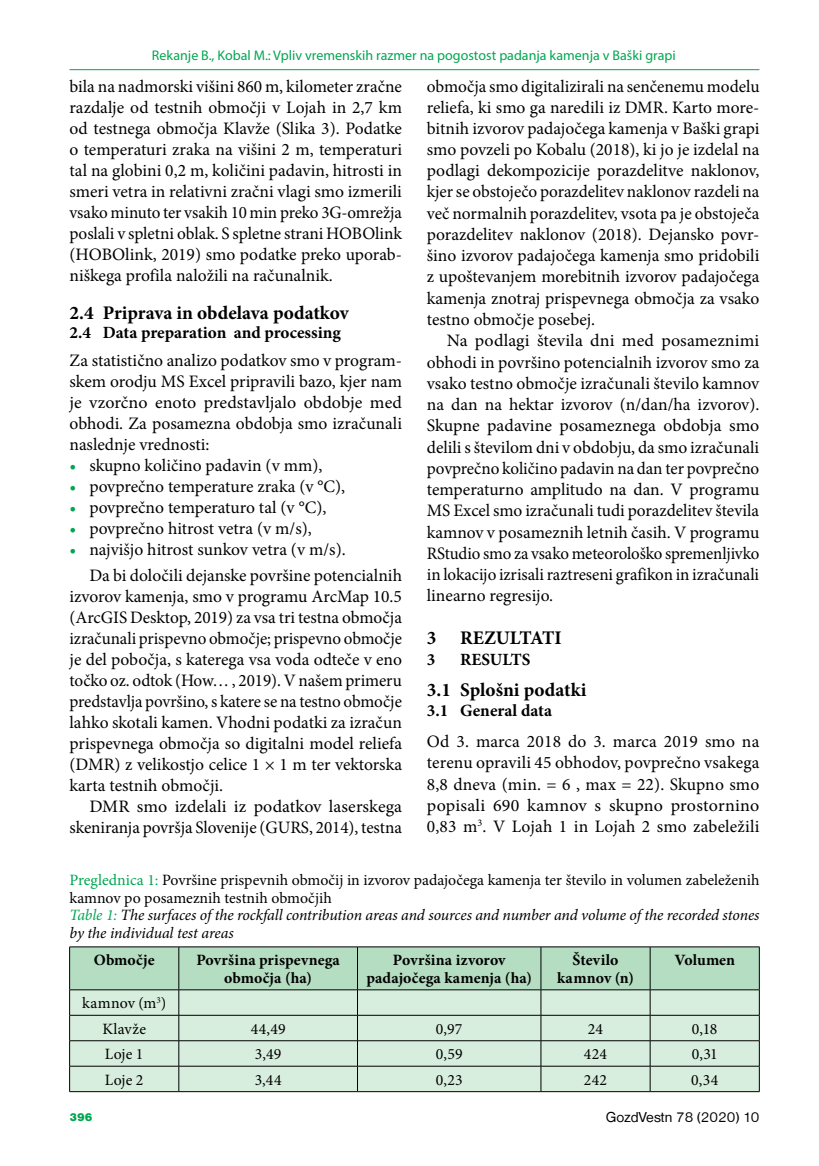
<style>
.page{position:relative;width:819px;height:1166px;background:#fff}
.page>*{position:absolute;margin:0;border:0;box-sizing:border-box;transform-origin:0 0}
.t1{font:700 19.25px "Minion Pro";color:#000}
.t2{font:17.5px/21px "Minion Pro";color:#000;text-align:justify}
.t3{font:700 17.15px "Minion Pro";color:#000}
.t4{font:15.75px/17.5px "Minion Pro";color:#000}
.t5{font:700 15.75px/17.5px "Minion Pro";letter-spacing:.005em;color:#000;text-align:center}
.t6{font:15.75px/25.4px "Minion Pro";letter-spacing:.025em;color:#000;text-align:center}
.t7{font:14.88px "Nimbus San DEE";color:#000}
.t8{font:14px "Myriad Pro";color:#00a651}
.t9{font:11.38px "Nimbus San DEE Blac";color:#00a651}
.s1{color:#00a651}
.s2{font-style:italic;color:#00a651}
.s3{font-style:italic}
</style>
<div class="page">
<hr style="left:69px;top:69px;width:690px;height:1px;background:#00a651">
<hr style="left:69px;top:946px;width:110px;height:1px;background:#000">
<hr style="left:179px;top:946px;width:178px;height:1px;background:#000">
<hr style="left:357px;top:946px;width:184px;height:1px;background:#000">
<hr style="left:541px;top:946px;width:109px;height:1px;background:#000">
<hr style="left:650px;top:946px;width:109px;height:1px;background:#000">
<svg style="left:69px;top:947px;width:691px;height:144px;background:#c4dfcc"></svg>
<hr style="left:69px;top:1091px;width:110px;height:1px;background:#000">
<hr style="left:179px;top:1091px;width:178px;height:1px;background:#000">
<hr style="left:357px;top:1091px;width:184px;height:1px;background:#000">
<hr style="left:541px;top:1091px;width:109px;height:1px;background:#000">
<hr style="left:650px;top:1091px;width:109px;height:1px;background:#000">
<p class="t8" style="left:152px;top:47px;width:525px">Rekanje B., Kobal M.: Vpliv vremenskih razmer na pogostost padanja kamenja v Baški grapi</p>
<p class="t2" style="left:69px;top:76px;width:334px">bila na nadmorski višini 860 m, kilometer zračne razdalje od testnih območji v Lojah in 2,7 km od testnega območja Klavže (Slika 3). Podatke o temperaturi zraka na višini 2 m, temperaturi tal na globini 0,2 m, količini padavin, hitrosti in smeri vetra in relativni zračni vlagi smo izmerili vsako minuto ter vsakih 10 min preko 3G-omrežja poslali v spletni oblak. S spletne strani HOBOlink (HOBOlink, 2019) smo podatke preko uporab&shy;niškega profila naložili na računalnik.</p>
<p class="t1" style="left:69px;top:299px;width:281px">2.4 Priprava in obdelava podatkov</p>
<p class="t3" style="left:69px;top:321px;width:273px">2.4 Data preparation and processing</p>
<p class="t2" style="left:69px;top:350px;width:334px">Za statistično analizo podatkov smo v program&shy;skem orodju MS Excel pripravili bazo, kjer nam je vzorčno enoto predstavljalo obdobje med obhodi. Za posamezna obdobja smo izračunali naslednje vrednosti:</p>
<p class="t2" style="left:69px;top:455px;width:254px"><span class="s1">•</span> skupno količino padavin (v mm),</p>
<p class="t2" style="left:69px;top:476px;width:277px"><span class="s1">•</span> povprečno temperature zraka (v °C),</p>
<p class="t2" style="left:69px;top:497px;width:258px"><span class="s1">•</span> povprečno temperaturo tal (v °C),</p>
<p class="t2" style="left:69px;top:518px;width:244px"><span class="s1">•</span> povprečno hitrost vetra (v m/s),</p>
<p class="t2" style="left:89px;top:536px;width:314px;line-height:25.9px;text-indent:-20px"><span class="s1">•</span> najvišjo hitrost sunkov vetra (v m/s).<br>Da bi določili dejanske površine potencialnih</p>
<p class="t2" style="left:69px;top:586px;width:334px">izvorov kamenja, smo v programu ArcMap 10.5 (ArcGIS Desktop, 2019) za vsa tri testna območja izračunali prispevno območje; prispevno območje je del pobočja, s katerega vsa voda odteče v eno točko oz. odtok (How… , 2019). V našem primeru predstavlja površino, s katere se na testno območje lahko skotali kamen. Vhodni podatki za izračun prispevnega območja so digitalni model reliefa (DMR) z velikostjo celice 1 × 1 m ter vektorska karta testnih območji.</p>
<p class="t2" style="left:69px;top:796px;width:334px;text-align:right">DMR smo izdelali iz podatkov laserskega skeniranja površja Slovenije (GURS, 2014), testna</p>
<p class="t2" style="left:427px;top:76px;width:334px">območja smo digitalizirali na senčenemu modelu reliefa, ki smo ga naredili iz DMR. Karto more&shy;bitnih izvorov padajočega kamenja v Baški grapi smo povzeli po Kobalu (2018), ki jo je izdelal na podlagi dekompozicije porazdelitve naklonov, kjer se obstoječo porazdelitev naklonov razdeli na več normalnih porazdelitev, vsota pa je obstoječa porazdelitev naklonov (2018). Dejansko povr&shy;šino izvorov padajočega kamenja smo pridobili z upoštevanjem morebitnih izvorov padajočega kamenja znotraj prispevnega območja za vsako testno območje posebej.</p>
<p class="t2" style="left:427px;top:330px;width:334px;text-indent:20px">Na podlagi števila dni med posameznimi obhodi in površino potencialnih izvorov smo za vsako testno območje izračunali število kamnov na dan na hektar izvorov (n/dan/ha izvorov).<br>Skupne padavine posameznega obdobja smo delili s številom dni v obdobju, da smo izračunali povprečno količino padavin na dan ter povprečno temperaturno amplitudo na dan. V programu MS Excel smo izračunali tudi porazdelitev števila kamnov v posameznih letnih časih. V programu RStudio smo za vsako meteorološko spremenljivko in lokacijo izrisali raztreseni grafikon in izračunali linearno regresijo.</p>
<p class="t1" style="left:427px;top:624px;width:136px">3 REZULTATI</p>
<p class="t3" style="left:427px;top:647px;width:10px">3</p>
<p class="t3" style="left:460px;top:647px;width:72px">RESULTS</p>
<p class="t1" style="left:427px;top:676px;width:161px">3.1 Splošni podatki</p>
<p class="t3" style="left:427px;top:698px;width:127px">3.1 General data</p>
<p class="t2" style="left:427px;top:731px;width:334px">Od 3. marca 2018 do 3. marca 2019 smo na terenu opravili 45 obhodov, povprečno vsakega 8,8 dneva (min. = 6 , max = 22). Skupno smo popisali 690 kamnov s skupno prostornino 0,83 m<sup>3</sup>. V Lojah 1 in Lojah 2 smo zabeležili</p>
<p class="t4" style="left:70px;top:871px;width:691px"><span class="s1">Preglednica 1:</span> Površine prispevnih območij in izvorov padajočega kamenja ter število in volumen zabeleženih kamnov po posameznih testnih območjih<br><span class="s2">Table 1:</span> <span class="s3">The surfaces of the rockfall contribution areas and sources and number and volume of the recorded stones by the individual test areas</span></p>
<p class="t5" style="left:94px;top:951px;width:62px">Območje</p>
<p class="t5" style="left:196px;top:951px;width:145px">Površina prispevnega območja (ha)</p>
<p class="t5" style="left:366px;top:951px;width:167px">Površina izvorov padajočega kamenja (ha)</p>
<p class="t5" style="left:557px;top:951px;width:78px">Število kamnov (n)</p>
<p class="t5" style="left:674px;top:951px;width:62px">Volumen</p>
<p class="t6" style="left:82px;top:990px;width:85px">kamnov (m<sup>3</sup>)<br>Klavže</p>
<p class="t4" style="left:251px;top:1020px;width:36px">44,49</p>
<p class="t4" style="left:436px;top:1020px;width:28px">0,97</p>
<p class="t4" style="left:588px;top:1020px;width:17px">24</p>
<p class="t4" style="left:692px;top:1020px;width:27px">0,18</p>
<p class="t4" style="left:105px;top:1045px;width:40px">Loje 1</p>
<p class="t4" style="left:255px;top:1045px;width:28px">3,49</p>
<p class="t4" style="left:436px;top:1045px;width:28px">0,59</p>
<p class="t4" style="left:584px;top:1045px;width:25px">424</p>
<p class="t4" style="left:691px;top:1045px;width:28px">0,31</p>
<p class="t4" style="left:105px;top:1071px;width:40px">Loje 2</p>
<p class="t4" style="left:255px;top:1071px;width:28px">3,44</p>
<p class="t4" style="left:435px;top:1071px;width:28px">0,23</p>
<p class="t4" style="left:584px;top:1071px;width:25px">242</p>
<p class="t4" style="left:691px;top:1071px;width:29px">0,34</p>
<p class="t9" style="left:69px;top:1111px;width:25px">396</p>
<p class="t7" style="left:606px;top:1109px;width:155px">GozdVestn 78 (2020) 10</p>
</div>
